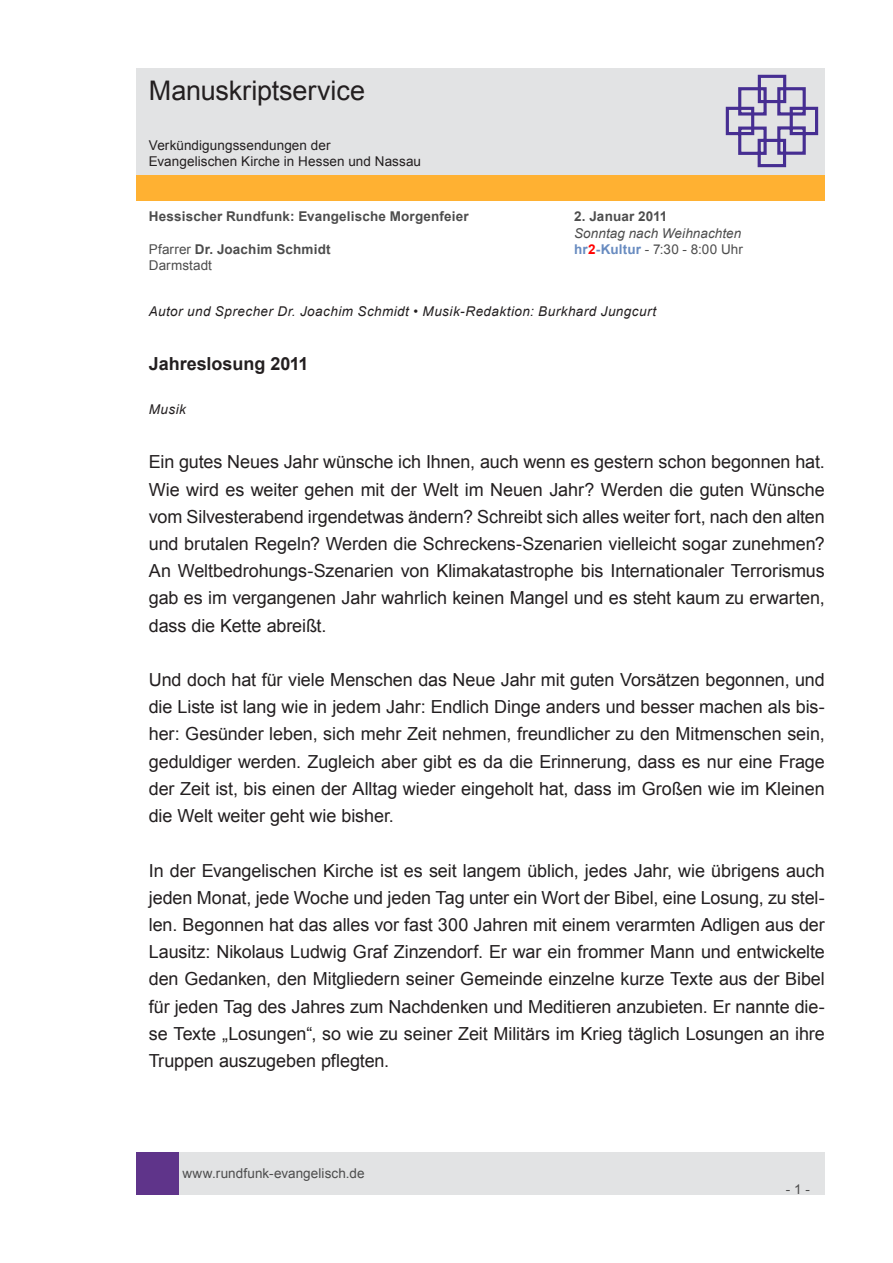
<style>
.page{position:relative;width:893px;height:1263px;background:#fff}
.page>*{position:absolute;margin:0;border:0;box-sizing:border-box;transform-origin:0 0}
.t1{font:27px "Arial";letter-spacing:-.005em;color:#231f20}
.t2{font:18px/27.2px "Arial";letter-spacing:-.005em;color:#231f20;text-align:justify}
.t3{font:700 18px "Arial";color:#231f20}
.t4{font:700 13.5px "Arial";letter-spacing:.015em;color:#4d4d4d}
.t5{font:italic 13.5px "Arial";letter-spacing:.035em;color:#231f20}
.t6{font:13.5px "Arial";letter-spacing:.005em;color:#4d4d4d}
.t7{font:13.5px/16.2px "Arial";letter-spacing:.005em;color:#231f20}
.t8{font:italic 13.5px "Arial";letter-spacing:.005em;color:#4d4d4d}
.s1{font-weight:400}
.s2{font-weight:700;color:#688bc0}
.s3{font-weight:700;color:#f00}
</style>
<div class="page">
<div style="left:179px;top:1152px;width:646px;height:43px;background:#e2e3e4"></div>
<div style="left:136px;top:1152px;width:43px;height:43px;background:#5f348a"></div>
<div style="left:136px;top:175px;width:689px;height:26px;background:#ffb132"></div>
<div style="left:136px;top:68px;width:689px;height:106px;background:#e2e3e4"></div>
<svg style="left:725px;top:74px;width:94px;height:94px"></svg>
<h1 class="t1" style="left:149px;top:73px;width:218px">Manuskriptservice</h1>
<p class="t7" style="left:149px;top:137px;width:274px">Verkündigungssendungen der<br>Evangelischen Kirche in Hessen und Nassau</p>
<p class="t4" style="left:149px;top:208px;width:322px">Hessischer Rundfunk: Evangelische Morgenfeier</p>
<p class="t4" style="left:574px;top:208px;width:95px">2. Januar 2011</p>
<p class="t8" style="left:574px;top:224px;width:169px">Sonntag nach Weihnachten</p>
<p class="t4" style="left:149px;top:240px;width:183px"><span class="s1">Pfarrer</span> Dr. Joachim Schmidt</p>
<p class="t6" style="left:574px;top:240px;width:170px"><span class="s2">hr</span><span class="s3">2</span><span class="s2">-Kultur</span> - 7:30 - 8:00 Uhr</p>
<p class="t6" style="left:149px;top:256px;width:65px">Darmstadt</p>
<p class="t5" style="left:149px;top:302px;width:509px">Autor und Sprecher Dr. Joachim Schmidt • Musik-Redaktion: Burkhard Jungcurt</p>
<p class="t3" style="left:149px;top:352px;width:161px">Jahreslosung 2011</p>
<p class="t5" style="left:149px;top:400px;width:39px">Musik</p>
<p class="t2" style="left:149px;top:449px;width:678px">Ein gutes Neues Jahr wünsche ich Ihnen, auch wenn es gestern schon begonnen hat.<br>Wie wird es weiter gehen mit der Welt im Neuen Jahr? Werden die guten Wünsche vom Silvesterabend irgendetwas ändern? Schreibt sich alles weiter fort, nach den alten und brutalen Regeln? Werden die Schreckens-Szenarien vielleicht sogar zunehmen?<br>An Weltbedrohungs-Szenarien von Klimakatastrophe bis Internationaler Terrorismus gab es im vergangenen Jahr wahrlich keinen Mangel und es steht kaum zu erwarten, dass die Kette abreißt.</p>
<p class="t2" style="left:149px;top:666px;width:678px">Und doch hat für viele Menschen das Neue Jahr mit guten Vorsätzen begonnen, und die Liste ist lang wie in jedem Jahr: Endlich Dinge anders und besser machen als bis&shy;her: Gesünder leben, sich mehr Zeit nehmen, freundlicher zu den Mitmenschen sein, geduldiger werden. Zugleich aber gibt es da die Erinnerung, dass es nur eine Frage der Zeit ist, bis einen der Alltag wieder eingeholt hat, dass im Großen wie im Kleinen die Welt weiter geht wie bisher.</p>
<p class="t2" style="left:149px;top:857px;width:678px">In der Evangelischen Kirche ist es seit langem üblich, jedes Jahr, wie übrigens auch jeden Monat, jede Woche und jeden Tag unter ein Wort der Bibel, eine Losung, zu stel&shy;len. Begonnen hat das alles vor fast 300 Jahren mit einem verarmten Adligen aus der Lausitz: Nikolaus Ludwig Graf Zinzendorf. Er war ein frommer Mann und entwickelte den Gedanken, den Mitgliedern seiner Gemeinde einzelne kurze Texte aus der Bibel für jeden Tag des Jahres zum Nachdenken und Meditieren anzubieten. Er nannte die&shy;se Texte „Losungen“, so wie zu seiner Zeit Militärs im Krieg täglich Losungen an ihre Truppen auszugeben pflegten.</p>
<p class="t6" style="left:182px;top:1164px;width:184px">www.rundfunk-evangelisch.de</p>
<p class="t6" style="left:786px;top:1180px;width:26px">- 1 -</p>
</div>
